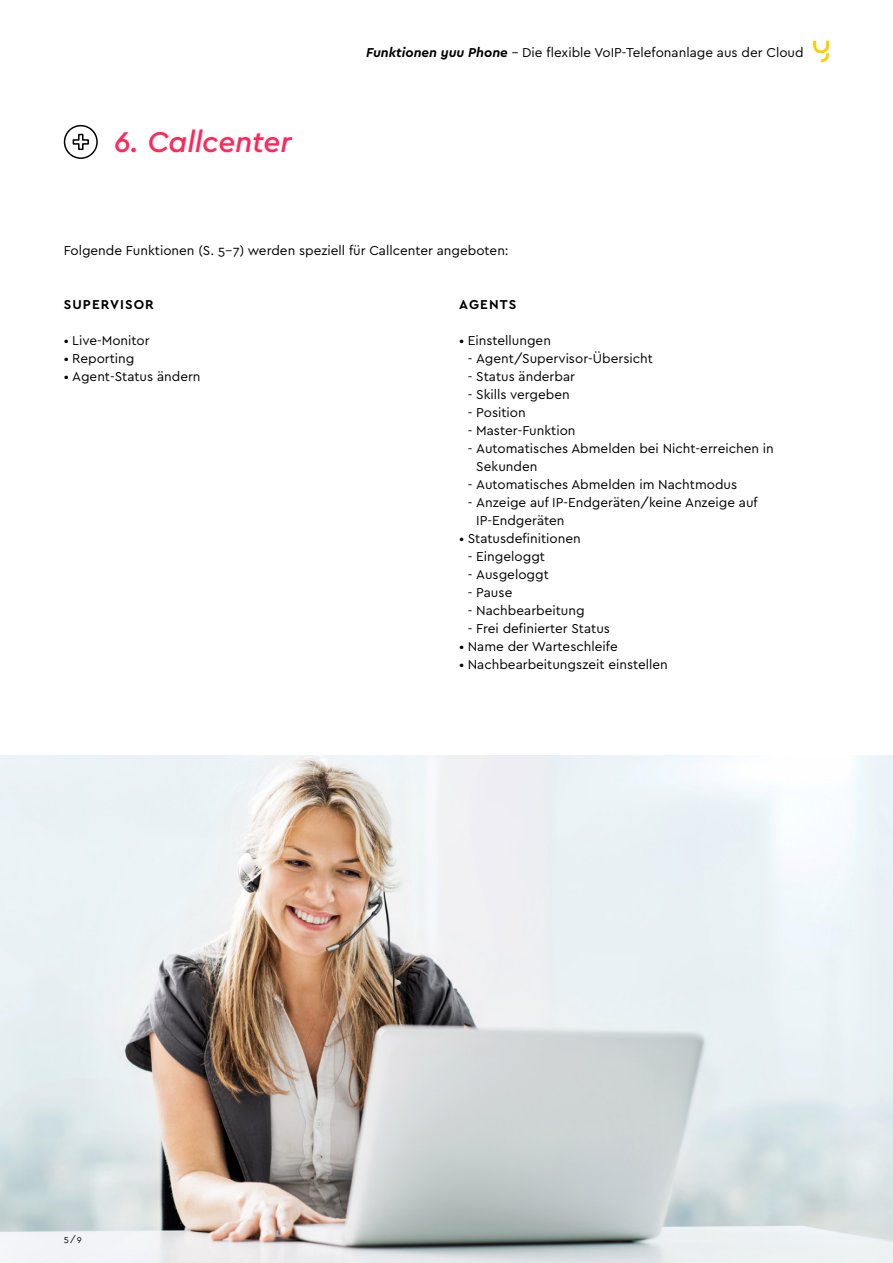
<style>
.page{position:relative;width:893px;height:1263px;background:#fff}
.page>*{position:absolute;margin:0;border:0;box-sizing:border-box;transform-origin:0 0}
.t1{font:italic 500 30px "Cera Pro";letter-spacing:-.01em;color:#ff285a}
.t2{font:13.5px/18px "Cera Pro";color:#000}
.t3{font:700 13.5px "Cera Pro";letter-spacing:.08em;color:#000}
.t4{font:9px "Cera Pro";color:#000}
.s1{font-weight:700;font-style:italic}
</style>
<div class="page">
<img style="left:0;top:756px;width:893px;height:507px">
<svg style="left:813px;top:41px;width:16px;height:21px"></svg>
<svg style="left:72px;top:133px;width:17px;height:18px"></svg>
<div style="left:64px;top:125px;width:34px;height:34px;border:2px solid #000;border-radius:50%"></div>
<h1 class="t1" style="left:114px;top:122px;width:179px">6. Callcenter</h1>
<p class="t2" style="left:366px;top:43px;width:439px"><span class="s1">Funktionen yuu Phone</span> – Die flexible VoIP-Telefonanlage aus der Cloud</p>
<p class="t2" style="left:64px;top:241px;width:446px">Folgende Funktionen (S. 5-7) werden speziell für Callcenter angeboten:</p>
<p class="t3" style="left:64px;top:296px;width:88px">SUPERVISOR</p>
<p class="t2" style="left:64px;top:331px;width:87px">• Live-Monitor</p>
<p class="t2" style="left:64px;top:349px;width:72px">• Reporting</p>
<p class="t2" style="left:64px;top:367px;width:138px">• Agent-Status ändern</p>
<p class="t4" style="left:64px;top:1233px;width:20px">5 / 9</p>
<p class="t3" style="left:459px;top:296px;width:59px">AGENTS</p>
<p class="t2" style="left:459px;top:331px;width:93px">• Einstellungen</p>
<p class="t2" style="left:468px;top:349px;width:187px">- Agent/Supervisor-Übersicht</p>
<p class="t2" style="left:468px;top:367px;width:109px">- Status änderbar</p>
<p class="t2" style="left:468px;top:385px;width:103px">- Skills vergeben</p>
<p class="t2" style="left:468px;top:403px;width:60px">- Position</p>
<p class="t2" style="left:468px;top:421px;width:109px">- Master-Funktion</p>
<p class="t2" style="left:476px;top:439px;width:299px;text-indent:-9px">- Automatisches Abmelden bei Nicht-erreichen in<br>Sekunden</p>
<p class="t2" style="left:468px;top:475px;width:271px">- Automatisches Abmelden im Nachtmodus</p>
<p class="t2" style="left:476px;top:493px;width:283px;text-indent:-9px">- Anzeige auf IP-Endgeräten/keine Anzeige auf<br>IP-Endgeräten</p>
<p class="t2" style="left:459px;top:529px;width:123px">• Statusdefinitionen</p>
<p class="t2" style="left:468px;top:547px;width:79px">- Eingeloggt</p>
<p class="t2" style="left:468px;top:565px;width:83px">- Ausgeloggt</p>
<p class="t2" style="left:468px;top:583px;width:46px">- Pause</p>
<p class="t2" style="left:468px;top:601px;width:118px">- Nachbearbeitung</p>
<p class="t2" style="left:468px;top:619px;width:144px">- Frei definierter Status</p>
<p class="t2" style="left:459px;top:637px;width:160px">• Name der Warteschleife</p>
<p class="t2" style="left:459px;top:655px;width:210px">• Nachbearbeitungszeit einstellen</p>
</div>
